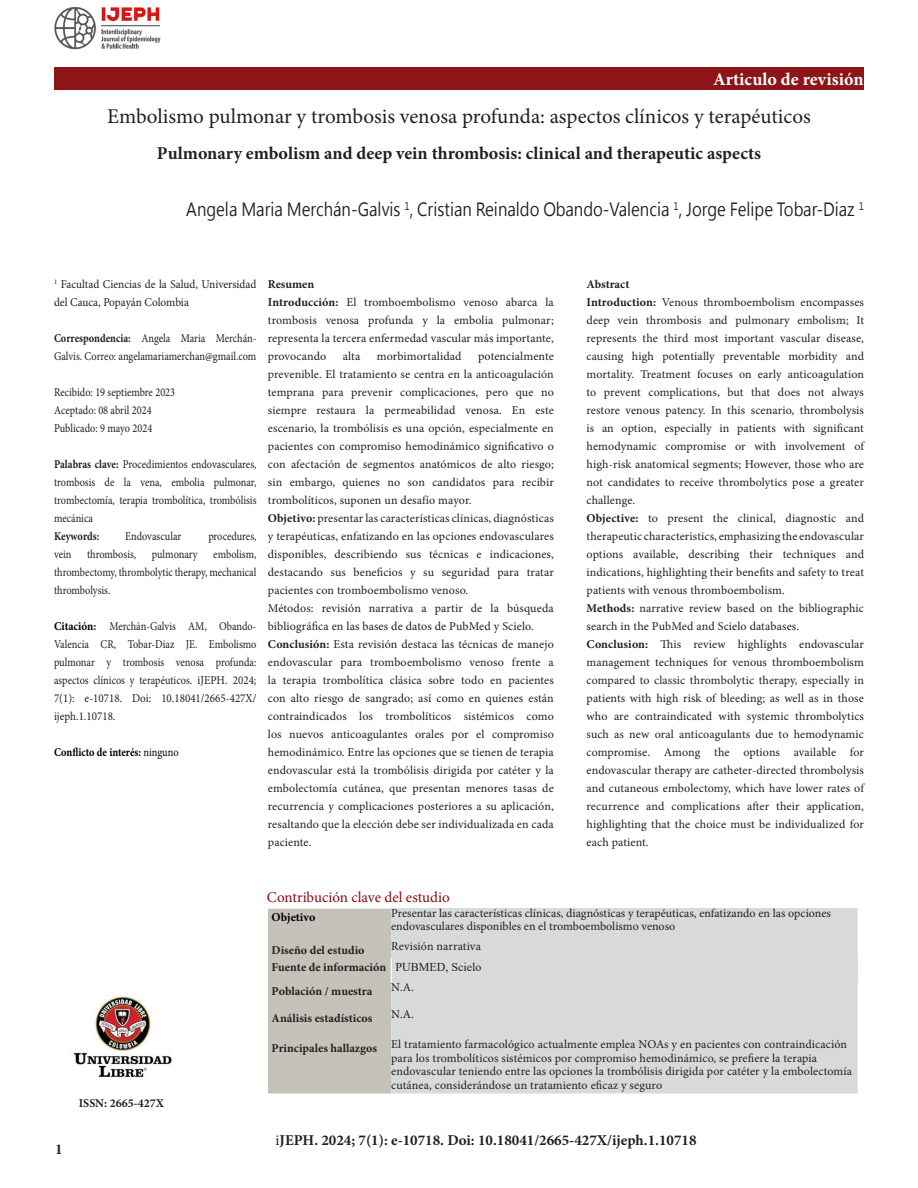
<style>
.page{position:relative;width:918px;height:1188px;background:#fff}
.page>*{position:absolute;margin:0;border:0;box-sizing:border-box;transform-origin:0 0}
.t1{font:21px "Minion Pro";color:#231f20}
.t2{font:18px "Microsoft Jheng Hei";color:#231f20;scale:.86 1}
.t3{font:700 18px "Minion Pro";color:#231f20}
.t4{font:700 18px "Minion Pro";letter-spacing:.005em;color:#fff}
.t5{font:700 15px "Minion Pro";color:#231f20}
.t6{font:15px "Minion Pro";color:#8b0d10}
.t7{font:12px/18px "Minion Pro";letter-spacing:.005em;color:#231f20;text-align:justify}
.t8{font:12px/18px "Minion Pro";letter-spacing:.005em;color:#231f20;text-align:justify;scale:.86 1}
.t9{font:700 12px "Minion Pro";color:#231f20}
.t10{font:12px/18px "Minion Pro";letter-spacing:.005em;color:#231f20;scale:.94 1}
.t11{font:700 12px "Minion Pro";color:#000;scale:.86 1}
.t12{font:12px "Times New Roman";color:#231f20}
.t13{font:700 12px "Minion Pro";color:#231f20;scale:.86 1}
.t14{font:700 12px "Minion Pro";color:#000}
.s1{font-weight:700}
.s2{font-weight:700;color:#000}
.s3{font-weight:400}
</style>
<div class="page">
<div style="left:54px;top:68px;width:810px;height:22px;background:#8d1518"></div>
<img style="left:73px;top:994px;width:99px;height:85px">
<img style="left:54px;top:7px;width:107px;height:42px">
<div style="left:392px;top:908px;width:466px;height:186px;background:#d8d9db"></div>
<div style="left:267px;top:908px;width:125px;height:186px;background:#c5c2ba"></div>
<hr style="left:267px;top:1009px;width:1px;height:31px;background:#fff">
<hr style="left:267px;top:1040px;width:1px;height:54px;background:#fff">
<h2 class="t4" style="left:713px;top:67px;width:152px">Articulo de revisión</h2>
<p class="t1" style="left:107px;top:102px;width:705px">Embolismo pulmonar y trombosis venosa profunda: aspectos clínicos y terapéuticos</p>
<p class="t3" style="left:157px;top:141px;width:606px">Pulmonary embolism and deep vein thrombosis: clinical and therapeutic aspects</p>
<p class="t2" style="left:186px;top:198px;width:789px">Angela Maria Merchán-Galvis <sup>1</sup>, Cristian Reinaldo Obando-Valencia <sup>1</sup>, Jorge Felipe Tobar-Diaz <sup>1</sup></p>
<p class="t10" style="left:54px;top:275px;width:217px"><sup>1</sup> Facultad Ciencias de la Salud, Universidad del Cauca, Popayán Colombia</p>
<p class="t8" style="left:54px;top:329px;width:237px"><span class="s1">Correspondencia:</span> Angela Maria Merchán-<br>Galvis. Correo: angelamariamerchan@gmail.com</p>
<p class="t8" style="left:54px;top:383px;width:142px">Recibido: 19 septiembre 2023</p>
<p class="t8" style="left:54px;top:401px;width:115px">Aceptado: 08 abril 2024</p>
<p class="t8" style="left:54px;top:419px;width:116px">Publicado: 9 mayo 2024</p>
<p class="t8" style="left:54px;top:455px;width:237px"><span class="s1">Palabras clave:</span> Procedimientos endovasculares, trombosis de la vena, embolia pulmonar, trombectomía, terapia trombolítica, trombólisis mecánica</p>
<p class="t13" style="left:54px;top:528px;width:54px">Keywords:</p>
<p class="t8" style="left:125px;top:527px;width:67px">Endovascular</p>
<p class="t8" style="left:208px;top:527px;width:58px">procedures,</p>
<p class="t8" style="left:54px;top:545px;width:22px">vein</p>
<p class="t8" style="left:87px;top:545px;width:59px">thrombosis,</p>
<p class="t8" style="left:152px;top:545px;width:55px">pulmonary</p>
<p class="t8" style="left:54px;top:545px;width:237px;text-indent:159px">embolism, thrombectomy, thrombolytic therapy, mechanical thrombolysis.</p>
<p class="t8" style="left:54px;top:617px;width:237px"><span class="s2">Citación:</span> Merchán-Galvis AM, Obando-Valencia CR, Tobar-Diaz JE. Embolismo pulmonar y trombosis venosa profunda: aspectos clínicos y terapéuticos. iJEPH. 2024; 7(1): e-10718. Doi: 10.18041/2665-427X/ ijeph.1.10718.</p>
<p class="t11" style="left:54px;top:744px;width:146px">Conflicto de interés: <span class="s3">ninguno</span></p>
<p class="t9" style="left:268px;top:276px;width:48px">Resumen</p>
<p class="t7" style="left:268px;top:293px;width:287px"><span class="s1">Introducción:</span> El tromboembolismo venoso abarca la trombosis venosa profunda y la embolia pulmonar; representa la tercera enfermedad vascular más importante, provocando</p>
<p class="t7" style="left:268px;top:347px;width:287px;text-indent:210px">potencialmente prevenible. El tratamiento se centra en la anticoagulación temprana para prevenir complicaciones, pero que no siempre restaura la permeabilidad venosa. En este escenario, la trombólisis es una opción, especialmente en pacientes con compromiso hemodinámico significativo o con afectación de segmentos anatómicos de alto riesgo; sin embargo, quienes no son candidatos para recibir trombolíticos, suponen un desafío mayor.</p>
<p class="t7" style="left:268px;top:509px;width:287px"><span class="s1">Objetivo:</span> presentar las características clínicas, diagnósticas y terapéuticas, enfatizando en las opciones endovasculares disponibles, describiendo sus técnicas e indicaciones, destacando sus beneficios y su seguridad para tratar pacientes con tromboembolismo venoso.</p>
<p class="t7" style="left:268px;top:599px;width:287px">Métodos: revisión narrativa a partir de la búsqueda bibliográfica en las bases de datos de PubMed y Scielo.</p>
<p class="t7" style="left:268px;top:635px;width:287px"><span class="s1">Conclusión:</span> Esta revisión destaca las técnicas de manejo endovascular para tromboembolismo venoso frente a la terapia trombolítica clásica sobre todo en pacientes con alto riesgo de sangrado; así como en quienes están contraindicados los trombolíticos sistémicos como los nuevos anticoagulantes orales por el compromiso hemodinámico. Entre las opciones que se tienen de terapia endovascular está la trombólisis dirigida por catéter y la embolectomía cutánea, que presentan menores tasas de recurrencia y complicaciones posteriores a su aplicación, resaltando que la elección debe ser individualizada en cada paciente.</p>
<p class="t7" style="left:343px;top:347px;width:19px">alta</p>
<p class="t7" style="left:377px;top:347px;width:86px">morbimortalidad</p>
<p class="t9" style="left:587px;top:276px;width:44px">Abstract</p>
<p class="t7" style="left:587px;top:293px;width:279px"><span class="s1">Introduction:</span> Venous thromboembolism encompasses deep vein thrombosis and pulmonary embolism; It represents the third most important vascular disease, causing high potentially preventable morbidity and mortality. Treatment focuses on early anticoagulation to prevent complications, but that does not always restore venous patency. In this scenario, thrombolysis is an option, especially in patients with significant hemodynamic compromise or with involvement of high-risk anatomical segments; However, those who are not candidates to receive thrombolytics pose a greater challenge.</p>
<p class="t7" style="left:587px;top:509px;width:279px"><span class="s1">Objective:</span> to present the clinical, diagnostic and therapeutic characteristics, emphasizing the endovascular options available, describing their techniques and indications, highlighting their benefits and safety to treat patients with venous thromboembolism.</p>
<p class="t7" style="left:587px;top:599px;width:279px"><span class="s1">Methods:</span> narrative review based on the bibliographic search in the PubMed and Scielo databases.</p>
<p class="t7" style="left:587px;top:635px;width:279px"><span class="s1">Conclusion:</span> This review highlights endovascular management techniques for venous thromboembolism compared to classic thrombolytic therapy, especially in patients with high risk of bleeding; as well as in those who are contraindicated with systemic thrombolytics such as new oral anticoagulants due to hemodynamic compromise. Among the options available for endovascular therapy are catheter-directed thrombolysis and cutaneous embolectomy, which have lower rates of recurrence and complications after their application, highlighting that the choice must be individualized for each patient.</p>
<p class="t5" style="left:55px;top:1139px;width:9px">1</p>
<p class="t9" style="left:79px;top:1095px;width:87px">ISSN: 2665-427X</p>
<p class="t6" style="left:267px;top:887px;width:184px">Contribución clave del estudio</p>
<p class="t14" style="left:272px;top:909px;width:45px">Objetivo</p>
<p class="t7" style="left:391px;top:906px;width:441px;line-height:13.5px">Presentar las características clínicas, diagnósticas y terapéuticas, enfatizando en las opciones endovasculares disponibles en el tromboembolismo venoso</p>
<p class="t9" style="left:272px;top:942px;width:94px">Diseño del estudio</p>
<p class="t7" style="left:391px;top:937px;width:91px">Revisión narrativa</p>
<p class="t9" style="left:272px;top:959px;width:116px">Fuente de información</p>
<p class="t12" style="left:395px;top:958px;width:88px">PUBMED, Scielo</p>
<p class="t9" style="left:272px;top:983px;width:102px">Población / muestra</p>
<p class="t7" style="left:391px;top:978px;width:24px">N.A.</p>
<p class="t9" style="left:272px;top:1010px;width:102px">Análisis estadísticos</p>
<p class="t7" style="left:391px;top:1005px;width:24px">N.A.</p>
<p class="t9" style="left:272px;top:1040px;width:107px">Principales hallazgos</p>
<p class="t7" style="left:391px;top:1038px;width:463px;line-height:13.5px;text-align:left">El tratamiento farmacológico actualmente emplea NOAs y en pacientes con contraindicación para los trombolíticos sistémicos por compromiso hemodinámico, se prefiere la terapia endovascular teniendo entre las opciones la trombólisis dirigida por catéter y la embolectomía cutánea, considerándose un tratamiento eficaz y seguro</p>
<p class="t5" style="left:275px;top:1130px;width:423px"><span class="s3">i</span>JEPH. 2024; 7(1): e-10718. Doi: 10.18041/2665-427X/ijeph.1.10718</p>
</div>
